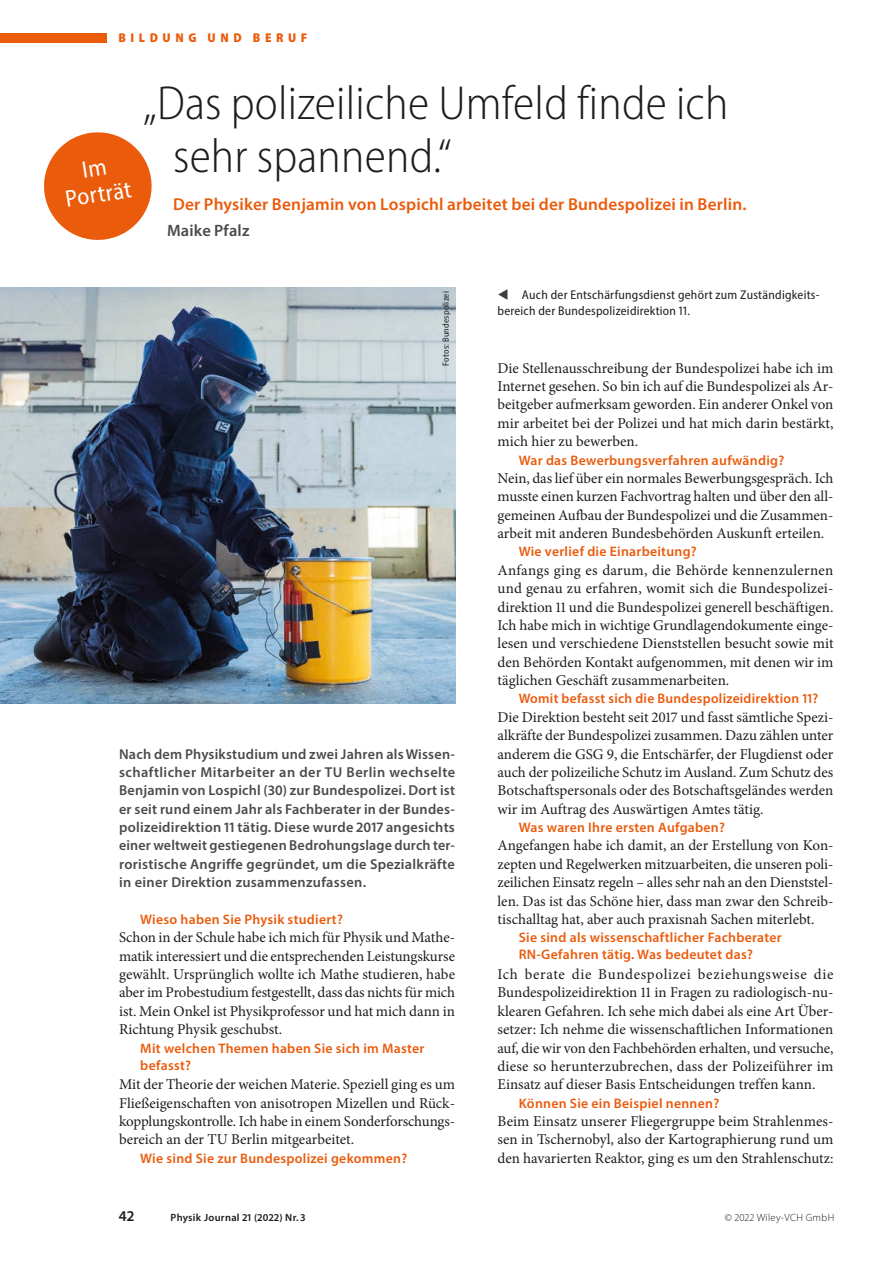
<style>
.page{position:relative;width:893px;height:1263px;background:#fff}
.page>*{position:absolute;margin:0;border:0;box-sizing:border-box;transform-origin:0 0}
.t1{font:300 semi-condensed 48px/52.5px "Myriad Pro";letter-spacing:.005em;color:#1d1d1b}
.t2{font:semi-condensed 24px/26px "Myriad Pro";color:#fff;text-align:center}
.t3{font:600 17.25px "Myriad Pro";letter-spacing:.01em;color:#ea5b0c}
.t4{font:600 16.5px "Myriad Pro";letter-spacing:.01em;color:#4b4b4a}
.t5{font:15px/18.3px "Minion Pro";color:#1d1d1b;text-align:justify}
.t6{font:600 15px "Myriad Pro";color:#1d1d1b}
.t7{font:600 14.4px/18.3px "Myriad Pro";letter-spacing:.02em;color:#4b4b4a;text-align:justify}
.t8{font:600 13.8px/17.1px "Myriad Pro";letter-spacing:.02em;color:#ea5b0c}
.t9{font:semi-condensed 12.75px/15.8px "Myriad Pro";letter-spacing:.02em;color:#1d1d1b}
.t10{font:900 semi-condensed 12.75px "Myriad Pro";letter-spacing:.36em;color:#ea5b0c}
.t11{font:600 10.5px "Myriad Pro";letter-spacing:.03em;color:#1d1d1b}
.t12{font:300 10.5px "Myriad Pro";letter-spacing:.03em;color:#1d1d1b}
.t13{font:semi-condensed 9px "Myriad Pro";letter-spacing:.02em;color:#1d1d1b}
.s1{color:#3d3d3c}
</style>
<div class="page">
<div style="left:0;top:33px;width:106px;height:9px;background:#ea5b0c"></div>
<svg style="left:44px;top:132px;width:108px;height:108px"></svg>
<img style="left:0;top:287px;width:455px;height:416px">
<p class="t10" style="left:118px;top:30px;width:190px">BILDUNG UND BERUF</p>
<h2 class="t2" style="left:60px;top:160px;width:68px;rotate:-9deg">Im<br>Porträt</h2>
<h1 class="t1" style="left:173px;top:77px;width:557px;text-indent:-30px">„Das polizeiliche Umfeld finde ich sehr spannend.“</h1>
<p class="t3" style="left:173px;top:193px;width:575px">Der Physiker Benjamin von Lospichl arbeitet bei der Bundespolizei in Berlin.</p>
<p class="t4" style="left:167px;top:220px;width:84px">Maike Pfalz</p>
<p class="t13" style="left:440px;top:365px;width:76px;rotate:-90deg">Fotos: Bundespolizei</p>
<p class="t9" style="left:497px;top:287px;width:324px"><span class="s1">▼</span> Auch der Entschärfungsdienst gehört zum Zuständigkeits&shy;bereich der Bundespolizeidirektion 11.</p>
<p class="t5" style="left:497px;top:359px;width:337px">Die Stellenausschreibung der Bundespolizei habe ich im Internet gesehen. So bin ich auf die Bundespolizei als Ar&shy;beitgeber aufmerksam geworden. Ein anderer Onkel von mir arbeitet bei der Polizei und hat mich darin bestärkt, mich hier zu bewerben.</p>
<p class="t8" style="left:519px;top:451px;width:267px">War das Bewerbungsverfahren aufwändig?</p>
<p class="t5" style="left:497px;top:469px;width:337px">Nein, das lief über ein normales Bewerbungsgespräch. Ich musste einen kurzen Fachvortrag halten und über den all&shy;gemeinen Aufbau der Bundespolizei und die Zusammen&shy;arbeit mit anderen Bundesbehörden Auskunft erteilen.</p>
<p class="t8" style="left:519px;top:543px;width:179px">Wie verlief die Einarbeitung?</p>
<p class="t5" style="left:497px;top:561px;width:338px">Anfangs ging es darum, die Behörde kennenzulernen und genau zu erfahren, womit sich die Bundespolizei&shy;direktion 11 und die Bundespolizei generell beschäftigen.<br>Ich habe mich in wichtige Grundlagendokumente einge&shy;lesen und verschiedene Dienststellen besucht sowie mit den Behörden Kontakt aufgenommen, mit denen wir im täglichen Geschäft zusammenarbeiten.</p>
<p class="t8" style="left:519px;top:690px;width:301px">Womit befasst sich die Bundespolizeidirektion 11?</p>
<p class="t5" style="left:497px;top:708px;width:337px">Die Direktion besteht seit 2017 und fasst sämtliche Spezi&shy;alkräfte der Bundespolizei zusammen. Dazu zählen unter anderem die GSG 9, die Entschärfer, der Flugdienst oder auch der polizeiliche Schutz im Ausland. Zum Schutz des Botschaftspersonals oder des Botschaftsgeländes werden wir im Auftrag des Auswärtigen Amtes tätig.</p>
<p class="t8" style="left:519px;top:818px;width:208px">Was waren Ihre ersten Aufgaben?</p>
<p class="t5" style="left:497px;top:836px;width:338px">Angefangen habe ich damit, an der Erstellung von Kon&shy;zepten und Regelwerken mitzuarbeiten, die unseren poli&shy;zeilichen Einsatz regeln – alles sehr nah an den Dienststel&shy;len. Das ist das Schöne hier, dass man zwar den Schreib&shy;tischalltag hat, aber auch praxisnah Sachen miterlebt.</p>
<p class="t8" style="left:519px;top:929px;width:264px">Sie sind als wissenschaftlicher Fachberater<br>RN-Gefahren tätig. Was bedeutet das?</p>
<p class="t5" style="left:497px;top:965px;width:337px">Ich berate die Bundespolizei beziehungsweise die Bundespolizeidirek tion 11 in Fragen zu radiologisch-nu&shy;klearen Gefahren. Ich sehe mich dabei als eine Art Über&shy;setzer: Ich nehme die wissenschaftlichen Informationen auf, die wir von den Fachbehörden erhalten, und versuche, diese so herunterzubrechen, dass der Polizeiführer im Einsatz auf dieser Basis Entscheidungen treffen kann.</p>
<p class="t8" style="left:519px;top:1094px;width:202px">Können Sie ein Beispiel nennen?</p>
<p class="t5" style="left:497px;top:1112px;width:337px">Beim Einsatz unserer Fliegergruppe beim Strahlenmes&shy;sen in Tschernobyl, also der Kartographierung rund um den havarierten Reaktor, ging es um den Strahlenschutz:</p>
<p class="t7" style="left:119px;top:744px;width:338px">Nach dem Physikstudium und zwei Jahren als Wissen&shy;schaftlicher Mitarbeiter an der TU Berlin wechselte Benjamin von Lospichl (30) zur Bundespolizei. Dort ist er seit rund einem Jahr als Fachberater in der Bundes&shy;polizeidirektion 11 tätig. Diese wurde 2017 angesichts einer weltweit gestiegenen Bedrohungslage durch ter&shy;roristische Angriffe gegründet, um die Spezialkräfte in einer Direktion zusammenzufassen.</p>
<p class="t8" style="left:140px;top:910px;width:204px">Wieso haben Sie Physik studiert?</p>
<p class="t5" style="left:119px;top:928px;width:338px">Schon in der Schule habe ich mich für Physik und Mathe&shy;matik interessiert und die entsprechenden Leistungskurse gewählt. Ursprünglich wollte ich Mathe studieren, habe aber im Probestudium festgestellt, dass das nichts für mich ist. Mein Onkel ist Physikprofessor und hat mich dann in Richtung Physik geschubst.</p>
<p class="t8" style="left:140px;top:1039px;width:286px">Mit welchen Themen haben Sie sich im Master befasst?</p>
<p class="t5" style="left:119px;top:1075px;width:338px">Mit der Theorie der weichen Materie. Speziell ging es um Fließeigenschaften von anisotropen Mizellen und Rück&shy;kopplungskontrolle. Ich habe in einem Sonderforschungs&shy;bereich an der TU Berlin mitgearbeitet.</p>
<p class="t8" style="left:140px;top:1149px;width:269px">Wie sind Sie zur Bundespolizei gekommen?</p>
<p class="t6" style="left:119px;top:1206px;width:17px">42</p>
<p class="t11" style="left:171px;top:1211px;width:137px">Physik Journal 21 (2022) Nr. 3</p>
<p class="t12" style="left:725px;top:1211px;width:111px">© 2022 Wiley-VCH GmbH</p>
</div>
